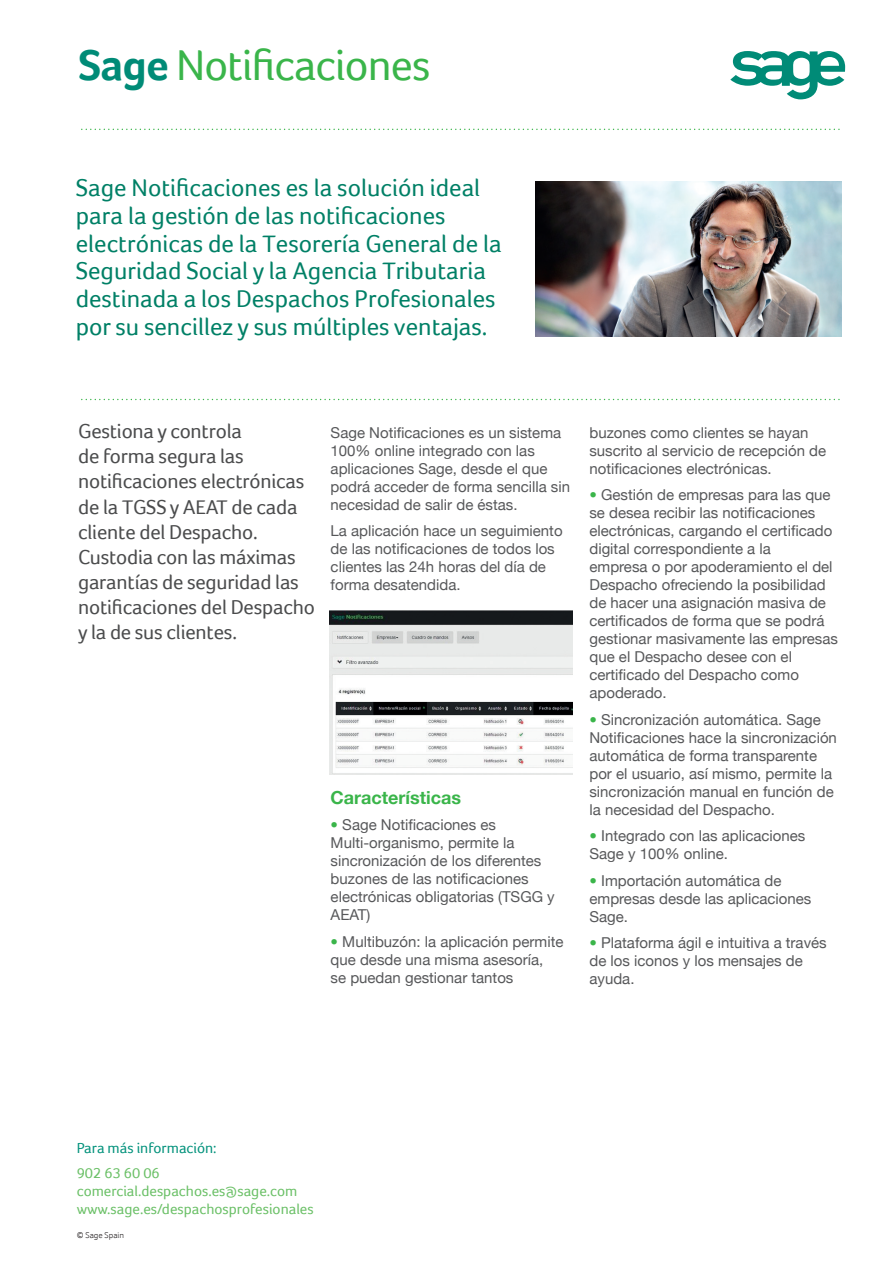
<style>
.page{position:relative;width:893px;height:1263px;background:#fff}
.page>*{position:absolute;margin:0;border:0;box-sizing:border-box;transform-origin:0 0}
.t1{font:44.25px "Foco";letter-spacing:-.02em;color:#3ab54a}
.t2{font:24.9px/27.8px "Foco";color:#008066}
.t3{font:20.7px/25.2px "Foco";letter-spacing:-.01em;color:#4b4c4d}
.t4{font:700 18px "Helvetica Neue";color:#3ab54a}
.t5{font:15px/18px "Helvetica Neue";color:#57585a}
.t6{font:15px/18px "Foco";color:#6bc067}
.t7{font:15px "Foco";color:#03927c}
.t8{font:300 8.7px "Foco";color:#231f20}
.s1{font-weight:700;color:#008b77}
.s2{font-weight:300;color:#3ab54a}
</style>
<div class="page">
<svg style="left:81px;top:398px;width:759px;height:3px"></svg>
<img style="left:329px;top:611px;width:244px;height:163px">
<svg style="left:81px;top:128px;width:759px;height:2px"></svg>
<svg style="left:730px;top:51px;width:115px;height:48px"></svg>
<img style="left:536px;top:182px;width:306px;height:155px">
<h1 class="t1" style="left:79px;top:40px;width:353px"><span class="s1">Sage</span> Notificaciones</h1>
<p class="t2" style="left:76px;top:174px;width:427px">Sage Notificaciones es la solución ideal para la gestión de las notificaciones electrónicas de la Tesorería General de la Seguridad Social y la Agencia Tributaria destinada a los Despachos Profesionales por su sencillez y sus múltiples ventajas.</p>
<h3 class="t3" style="left:78px;top:418px;width:238px">Gestiona y controla<br>de forma segura las notificaciones electrónicas de la TGSS y AEAT de cada cliente del Despacho.<br>Custodia con las máximas garantías de seguridad las notificaciones del Despacho y la de sus clientes.</h3>
<p class="t5" style="left:589px;top:424px;width:238px">buzones como clientes se hayan suscrito al servicio de recepción de notificaciones electrónicas.</p>
<p class="t5" style="left:331px;top:424px;width:241px">Sage Notificaciones es un sistema<br>100% online integrado con las aplicaciones Sage, desde el que podrá acceder de forma sencilla sin necesidad de salir de éstas.</p>
<p class="t5" style="left:331px;top:522px;width:234px">La aplicación hace un seguimiento de las notificaciones de todos los clientes las 24h horas del día de forma desatendida.</p>
<p class="t5" style="left:589px;top:486px;width:250px"><span class="s2">•</span> Gestión de empresas para las que se desea recibir las notificaciones electrónicas, cargando el certificado digital correspondiente a la<br>empresa o por apoderamiento el del<br>Despacho ofreciendo la posibilidad de hacer una asignación masiva de certificados de forma que se podrá gestionar masivamente las empresas que el Despacho desee con el certificado del Despacho como apoderado.</p>
<p class="t5" style="left:589px;top:711px;width:249px"><span class="s2">•</span> Sincronización automática. Sage Notificaciones hace la sincronización automática de forma transparente por el usuario, así mismo, permite la sincronización manual en función de la necesidad del Despacho.</p>
<p class="t5" style="left:589px;top:827px;width:217px"><span class="s2">•</span> Integrado con las aplicaciones<br>Sage y 100% online.</p>
<p class="t5" style="left:589px;top:872px;width:223px"><span class="s2">•</span> Importación automática de empresas desde las aplicaciones<br>Sage.</p>
<p class="t5" style="left:589px;top:935px;width:239px"><span class="s2">•</span> Plataforma ágil e intuitiva a través de los iconos y los mensajes de ayuda.</p>
<p class="t4" style="left:331px;top:783px;width:132px">Características</p>
<p class="t5" style="left:331px;top:817px;width:226px"><span class="s2">•</span> Sage Notificaciones es<br>Multi-organismo, permite la sincronización de los diferentes buzones de las notificaciones electrónicas obligatorias (TSGG y<br>AEAT)</p>
<p class="t5" style="left:331px;top:933px;width:234px"><span class="s2">•</span> Multibuzón: la aplicación permite que desde una misma asesoría,<br>se puedan gestionar tantos</p>
<p class="t7" style="left:77px;top:1139px;width:141px">Para más información:</p>
<p class="t6" style="left:77px;top:1163px;width:238px">902 63 60 06 comercial.despachos.es@sage.com www.sage.es/despachosprofesionales</p>
<p class="t8" style="left:77px;top:1230px;width:49px">© Sage Spain</p>
</div>
